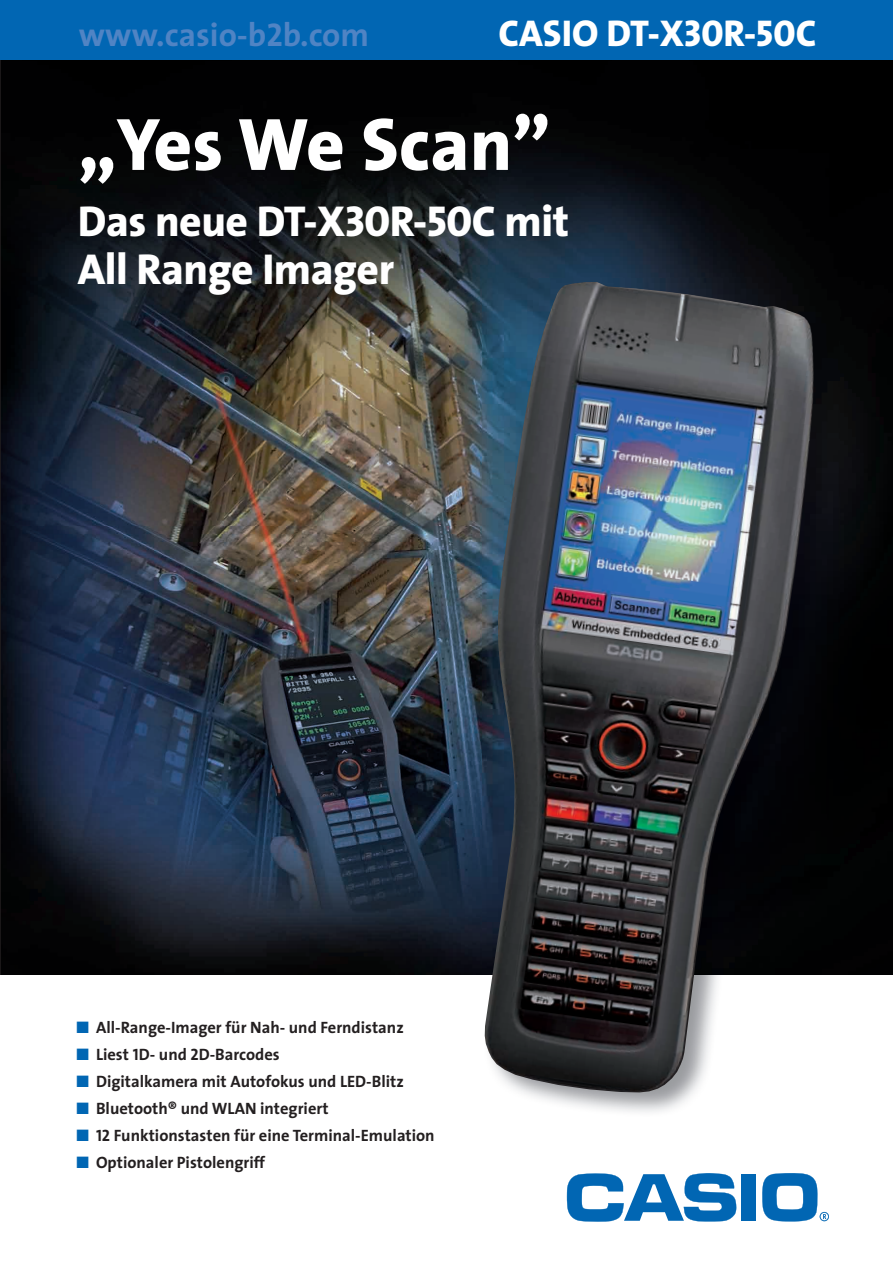
<style>
.page{position:relative;width:893px;height:1263px;background:#fff}
.page>*{position:absolute;margin:0;border:0;box-sizing:border-box;transform-origin:0 0}
.t1{font:800 75px "The Sans";color:#fff}
.t2{font:800 43.5px/48px "The Sans";letter-spacing:-.01em;color:#fff}
.t3{font:800 37.5px "The Sans";color:#fff}
.t4{font:700 33px "The Sans";color:#5084c4}
.t5{font:700 16.5px "The Sans";color:#231f20}
.s1{font-family:"The Sans Bold Caps";font-weight:400}
.s2{font-family:"The Sans Extra Bold Caps";font-weight:400}
.s3{color:#0166b3}
</style>
<div class="page">
<img style="left:0;top:60px;width:893px;height:915px">
<svg style="left:566px;top:1173px;width:171px;height:49px"></svg>
<div style="left:741px;top:1174px;width:15px;height:47px;background:#0166b3"></div>
<svg style="left:762px;top:1173px;width:67px;height:48px"></svg>
<div style="left:0;top:0;width:893px;height:60px;background:#0166b3"></div>
<img style="left:482px;top:278px;width:358px;height:834px">
<img style="left:485px;top:282px;width:329px;height:810px">
<h3 class="t4" style="left:79px;top:7px;width:292px">www.casio-b<span class="s1">2</span>b.com</h3>
<h3 class="t3" style="left:498px;top:2px;width:319px">CASIO DT-X<span class="s2">30</span>R-<span class="s2">50C</span></h3>
<h1 class="t1" style="left:78px;top:81px;width:475px">„Yes We Scan”</h1>
<h2 class="t2" style="left:78px;top:196px;width:493px">Das neue DT-X<span class="s2">30</span>R-<span class="s2">50</span>C mit<br>All Range Imager</h2>
<p class="t5" style="left:77px;top:1014px;width:329px"><span class="s3">■</span> All-Range-Imager für Nah- und Ferndistanz</p>
<p class="t5" style="left:77px;top:1041px;width:205px"><span class="s3">■</span> Liest <span class="s1">1</span>D- und <span class="s1">2</span>D-Barcodes</p>
<p class="t5" style="left:77px;top:1068px;width:329px"><span class="s3">■</span> Digitalkamera mit Autofokus und LED-Blitz</p>
<p class="t5" style="left:77px;top:1095px;width:254px"><span class="s3">■</span> Bluetooth® und WLAN integriert</p>
<p class="t5" style="left:77px;top:1122px;width:360px"><span class="s3">■</span> <span class="s1">12</span> Funktionstasten für eine Terminal-Emulation</p>
<p class="t5" style="left:77px;top:1149px;width:190px"><span class="s3">■</span> Optionaler Pistolengriff</p>
</div>
